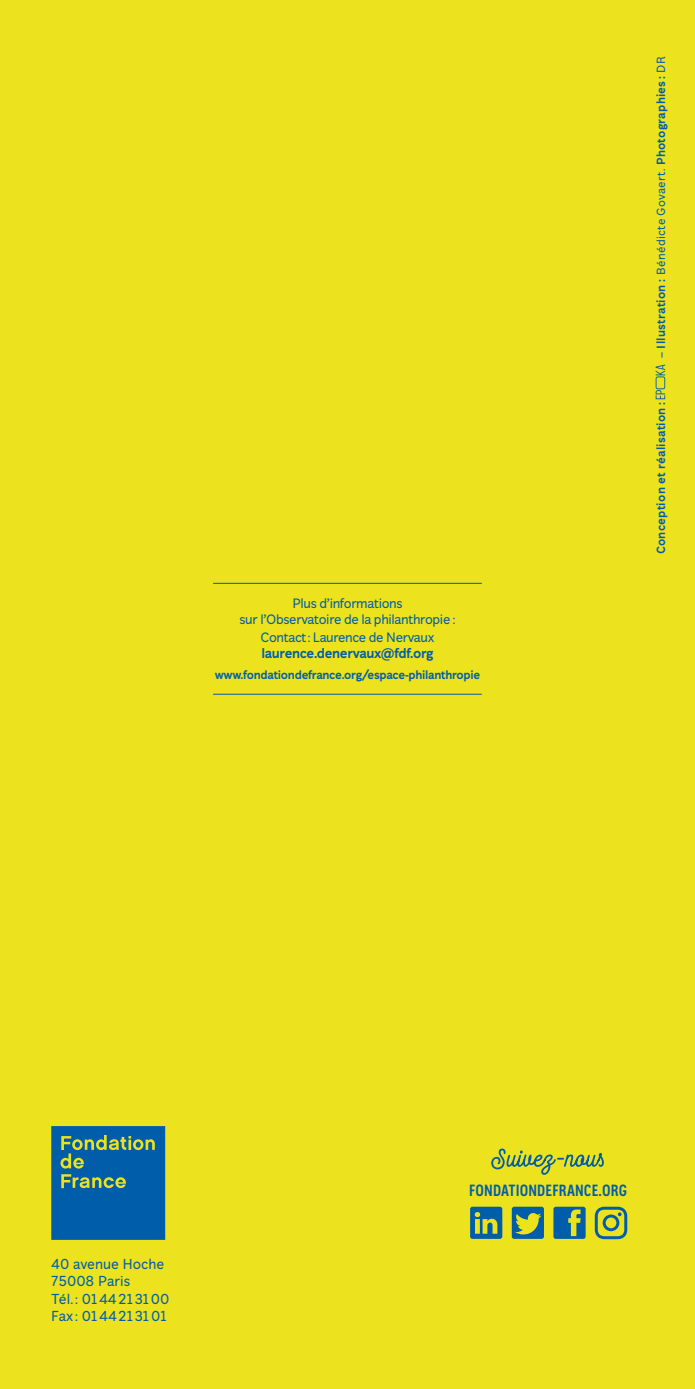
<style>
.page{position:relative;width:695px;height:1389px;background:#fff}
.page>*{position:absolute;margin:0;border:0;box-sizing:border-box;transform-origin:0 0}
.Légende{font:700 16.62px "Fondation Condensed";letter-spacing:.01em;color:#005da9}
.Légende-2{font:14.88px "Fondation";color:#005da9}
.t1{font:14px/15.8px "Fondation";letter-spacing:-.025em;color:#005da9;text-align:center}
.t2{font:700 14px "Fondation";letter-spacing:-.025em;color:#005da9}
.Légende-3{font:700 12.25px "Fondation";letter-spacing:.005em;color:#005da9}
.Légende-4{font:700 12.25px "Fondation";letter-spacing:-.025em;color:#005da9}
.s1{font-weight:400}
</style>
<div class="page">
<div style="left:0;top:0;width:694px;height:1389px;background:#ece31e"></div>
<svg style="left:51px;top:1126px;width:114px;height:114px"></svg>
<svg style="left:655px;top:365px;width:10px;height:34px"></svg>
<svg style="left:491px;top:1149px;width:112px;height:26px"></svg>
<svg style="left:553px;top:1207px;width:32px;height:32px"></svg>
<svg style="left:470px;top:1207px;width:32px;height:32px"></svg>
<svg style="left:511px;top:1207px;width:33px;height:32px"></svg>
<svg style="left:594px;top:1207px;width:33px;height:32px"></svg>
<hr style="left:213px;top:583px;width:268px;height:1px;background:#005da9">
<hr style="left:213px;top:694px;width:268px;height:1px;background:#005da9">
<p class="t1" style="left:239px;top:596px;width:217px">Plus d’informations<br>sur l’Observatoire de la philanthropie :</p>
<p class="t1" style="left:260px;top:630px;width:175px">Contact: Laurence de Nervaux</p>
<p class="t2" style="left:261px;top:645px;width:173px">laurence.denervaux@fdf.org</p>
<p class="Légende-4" style="left:215px;top:667px;width:267px">www.fondationdefrance.org/espace-philanthropie</p>
<p class="Légende-3" style="left:653px;top:358px;width:303px;rotate:-90deg"><span class="s1">–</span> Illustration : <span class="s1">Bénédicte Govaert.</span> Photographies : <span class="s1">DR</span></p>
<p class="Légende-3" style="left:653px;top:554px;width:153px;rotate:-90deg">Conception et réalisation :</p>
<p class="Légende-2" style="left:51px;top:1255px;width:115px">40 avenue Hoche</p>
<p class="Légende-2" style="left:51px;top:1272px;width:80px">75008 Paris</p>
<p class="Légende-2" style="left:51px;top:1290px;width:120px">Tél. : 0144213100</p>
<p class="Légende-2" style="left:51px;top:1307px;width:117px">Fax : 0144213101</p>
<p class="Légende" style="left:469px;top:1181px;width:159px">FONDATIONDEFRANCE.ORG</p>
</div>
